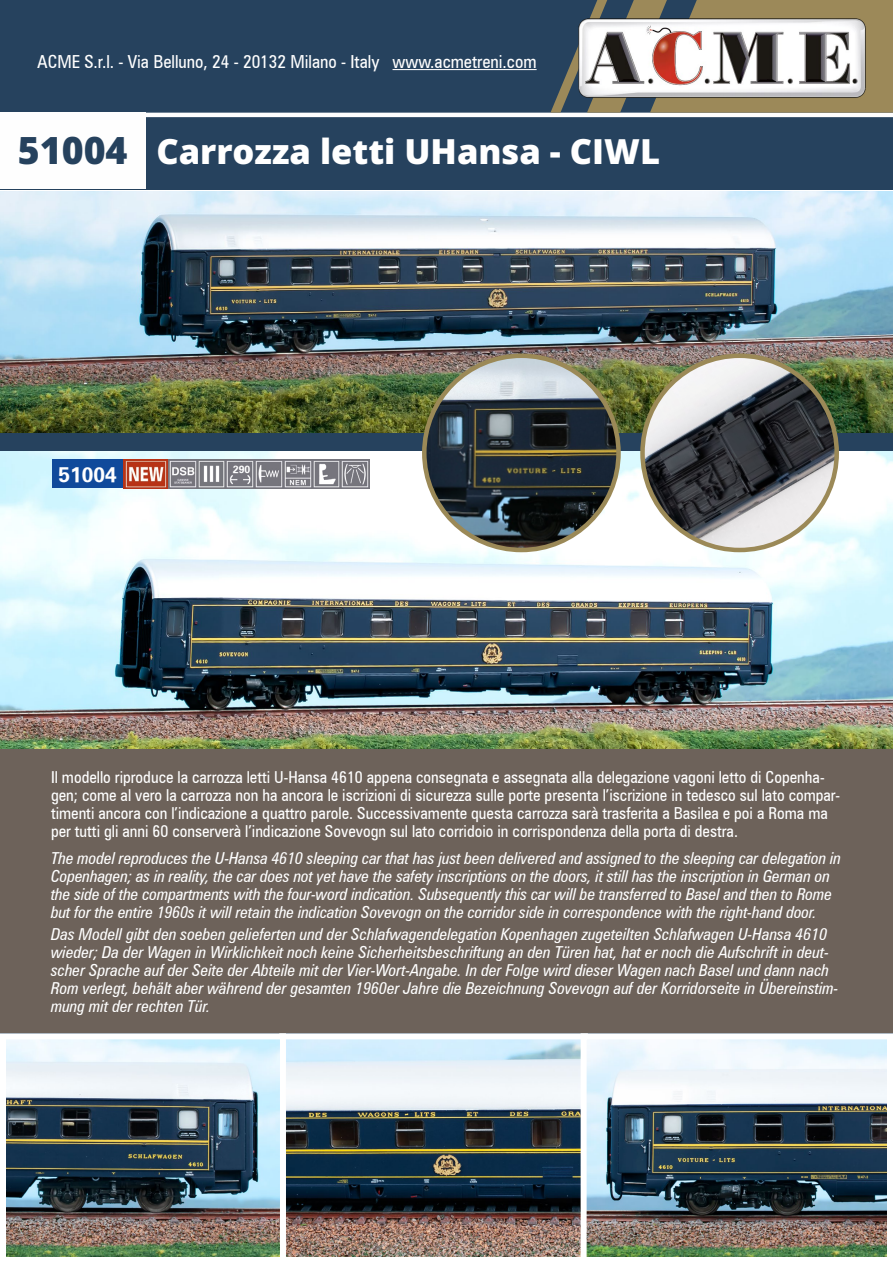
<style>
.page{position:relative;width:893px;height:1263px;background:#fff}
.page>*{position:absolute;margin:0;border:0;box-sizing:border-box;transform-origin:0 0}
.t1{font:800 34.5px "Open Sans";color:#fff}
.t2{font:21px "Zurich Bold BT";color:#fff}
.t3{font:condensed 18px "Zurich BT";color:#fff}
.t4{font:italic condensed 16.5px/18px "Zurich BT";color:#fff}
.t5{font:condensed 16.5px/18px "Zurich BT";color:#fff}
.t6{font:10.5px "Zurich Bold BT";color:#fff}
.s1{font-size:37.5px;color:#26425e}
</style>
<div class="page">
<img style="left:0;top:191px;width:893px;height:242px">
<img style="left:0;top:452px;width:893px;height:297px">
<div style="left:52px;top:459px;width:71px;height:29px;background:#104a9b"></div>
<img style="left:123px;top:459px;width:246px;height:29px">
<div style="left:0;top:749px;width:893px;height:284px;background:#6d625a"></div>
<img style="left:289px;top:1033px;width:289px;height:224px">
<img style="left:578px;top:1033px;width:315px;height:224px">
<img style="left:0;top:1033px;width:289px;height:224px">
<img style="left:642px;top:356px;width:195px;height:194px;border-radius:97px">
<div style="left:640px;top:353px;width:199px;height:199px;border:4px solid #9b8957;border-radius:50%"></div>
<img style="left:424px;top:356px;width:194px;height:194px;border-radius:97px">
<div style="left:422px;top:353px;width:199px;height:199px;border:4px solid #9b8957;border-radius:50%"></div>
<div style="left:0;top:0;width:893px;height:189px;background:#26425e"></div>
<hr style="left:88px;top:113px;width:805px;height:4px;background:#fefefe">
<div style="left:0;top:113px;width:145px;height:76px;background:#fefefe"></div>
<svg style="left:550px;top:0;width:343px;height:113px"></svg>
<img style="left:575px;top:17px;width:291px;height:82px">
<hr style="left:392px;top:69px;width:145px;height:1px;background:#fff">
<p class="t3" style="left:37px;top:51px;width:501px">ACME S.r.l. - Via Belluno, 24 - 20132 Milano - Italy www.acmetreni.com</p>
<h1 class="t1" style="left:18px;top:125px;width:644px"><span class="s1">51004</span> Carrozza letti UHansa - CIWL</h1>
<p class="t2" style="left:59px;top:461px;width:60px">51004</p>
<p class="t6" style="left:233px;top:463px;width:19px">290</p>
<p class="t5" style="left:51px;top:768px;width:791px">Il modello riproduce la carrozza letti U-Hansa 4610 appena consegnata e assegnata alla delegazione vagoni letto di Copenha&shy;gen; come al vero la carrozza non ha ancora le iscrizioni di sicurezza sulle porte presenta l’iscrizione in tedesco sul lato compar&shy;timenti ancora con l’indicazione a quattro parole. Successivamente questa carrozza sarà trasferita a Basilea e poi a Roma ma per tutti gli anni 60 conserverà l’indicazione Sovevogn sul lato corridoio in corrispondenza della porta di destra.</p>
<p class="t4" style="left:51px;top:849px;width:792px">The model reproduces the U-Hansa 4610 sleeping car that has just been delivered and assigned to the sleeping car delegation in Copenhagen; as in reality, the car does not yet have the safety inscriptions on the doors, it still has the inscription in German on the side of the compartments with the four-word indication. Subsequently this car will be transferred to Basel and then to Rome but for the entire 1960s it will retain the indication Sovevogn on the corridor side in correspondence with the right-hand door.</p>
<p class="t4" style="left:51px;top:925px;width:789px">Das Modell gibt den soeben gelieferten und der Schlafwagendelegation Kopenhagen zugeteilten Schlafwagen U-Hansa 4610 wieder; Da der Wagen in Wirklichkeit noch keine Sicherheitsbeschriftung an den Türen hat, hat er noch die Aufschrift in deut&shy;scher Sprache auf der Seite der Abteile mit der Vier-Wort-Angabe. In der Folge wird dieser Wagen nach Basel und dann nach Rom verlegt, behält aber während der gesamten 1960er Jahre die Bezeichnung Sovevogn auf der Korridorseite in Übereinstim&shy;mung mit der rechten Tür.</p>
</div>
